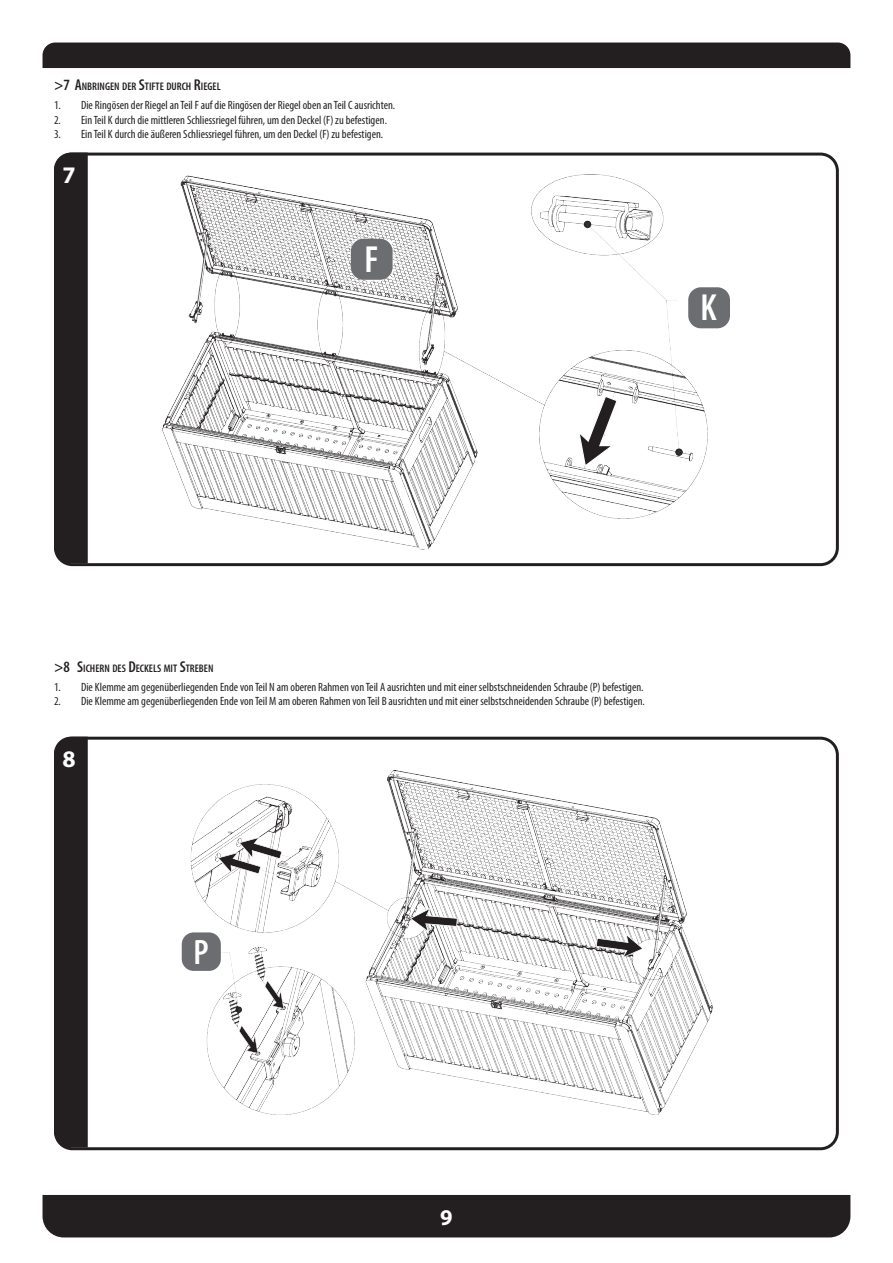
<style>
.page{position:relative;width:893px;height:1263px;background:#fff}
.page>*{position:absolute;margin:0;border:0;box-sizing:border-box;transform-origin:0 0}
.t1{font:36.6px "IMP Aldi GPI2 Numbox";color:#fff}
.t2{font:34.2px "IMP Aldi GPI2 Numbox";color:#fff}
.t3{font:700 29.25px "Arial";color:#fff}
.t4{font:700 23.85px "Myriad Pro";color:#fff}
.t5{font:700 22.5px "Myriad Pro";color:#fff}
.t6{font:condensed 12px "Myriad Pro";color:#231f20}
.t7{font:600 condensed 10.95px "Myriad Pro";color:#231f20}
.s1{font-size:15.75px}
</style>
<div class="page">
<div style="left:43px;top:43px;width:807px;height:25px;background:#231f20"></div>
<div style="left:43px;top:1195px;width:807px;height:42px;background:#231f20"></div>
<img style="left:162px;top:174px;width:565px;height:375px">
<div style="left:688px;top:287px;width:42px;height:41px;background:#6c6d70;border-radius:13px"></div>
<div style="left:351px;top:239px;width:42px;height:41px;background:#6c6d70;border-radius:13px"></div>
<svg style="left:578px;top:395px;width:40px;height:72px"></svg>
<div style="left:54px;top:153px;width:785px;height:413px;border:3px solid #231f20;border-radius:17px"></div>
<div style="left:54px;top:152px;width:35px;height:413px;background:#231f20"></div>
<img style="left:190px;top:771px;width:523px;height:343px">
<div style="left:182px;top:932px;width:39px;height:39px;background:#6c6d70;border-radius:12px"></div>
<svg style="left:596px;top:933px;width:48px;height:25px"></svg>
<svg style="left:410px;top:907px;width:48px;height:25px"></svg>
<svg style="left:239px;top:1025px;width:19px;height:28px"></svg>
<svg style="left:265px;top:980px;width:19px;height:29px"></svg>
<svg style="left:218px;top:837px;width:64px;height:37px"></svg>
<div style="left:54px;top:737px;width:785px;height:413px;border:3px solid #231f20;border-radius:17px"></div>
<div style="left:54px;top:736px;width:35px;height:413px;background:#231f20"></div>
<p class="t7" style="left:54px;top:80px;width:168px"><span class="s1">&gt;7 A</span>NBRINGEN DER <span class="s1">S</span>TIFTE DURCH <span class="s1">R</span>IEGEL</p>
<p class="t6" style="left:54px;top:98px;width:343px">1. Die Ringösen der Riegel an Teil F auf die Ringösen der Riegel oben an Teil C ausrichten.</p>
<p class="t6" style="left:54px;top:112px;width:334px">2. Ein Teil K durch die mittleren Schliessriegel führen, um den Deckel (F) zu befestigen.</p>
<p class="t6" style="left:54px;top:127px;width:331px">3. Ein Teil K durch die äußeren Schliessriegel führen, um den Deckel (F) zu befestigen.</p>
<h3 class="t4" style="left:62px;top:159px;width:15px">7</h3>
<h1 class="t1" style="left:365px;top:236px;width:14px">F</h1>
<h3 class="t3" style="left:363px;top:240px;width:18px">6</h3>
<h1 class="t1" style="left:701px;top:284px;width:17px">K</h1>
<p class="t7" style="left:54px;top:662px;width:161px"><span class="s1">&gt;8 S</span>ICHERN DES <span class="s1">D</span>ECKELS MIT <span class="s1">S</span>TREBEN</p>
<p class="t6" style="left:54px;top:680px;width:591px">1. Die Klemme am gegenüberliegenden Ende von Teil N am oberen Rahmen von Teil A ausrichten und mit einer selbstschneidenden Schraube (P) befestigen.</p>
<p class="t6" style="left:54px;top:694px;width:592px">2. Die Klemme am gegenüberliegenden Ende von Teil M am oberen Rahmen von Teil B ausrichten und mit einer selbstschneidenden Schraube (P) befestigen.</p>
<h3 class="t4" style="left:62px;top:743px;width:15px">8</h3>
<h2 class="t2" style="left:194px;top:930px;width:15px">P</h2>
<h3 class="t5" style="left:440px;top:1202px;width:14px">9</h3>
</div>
